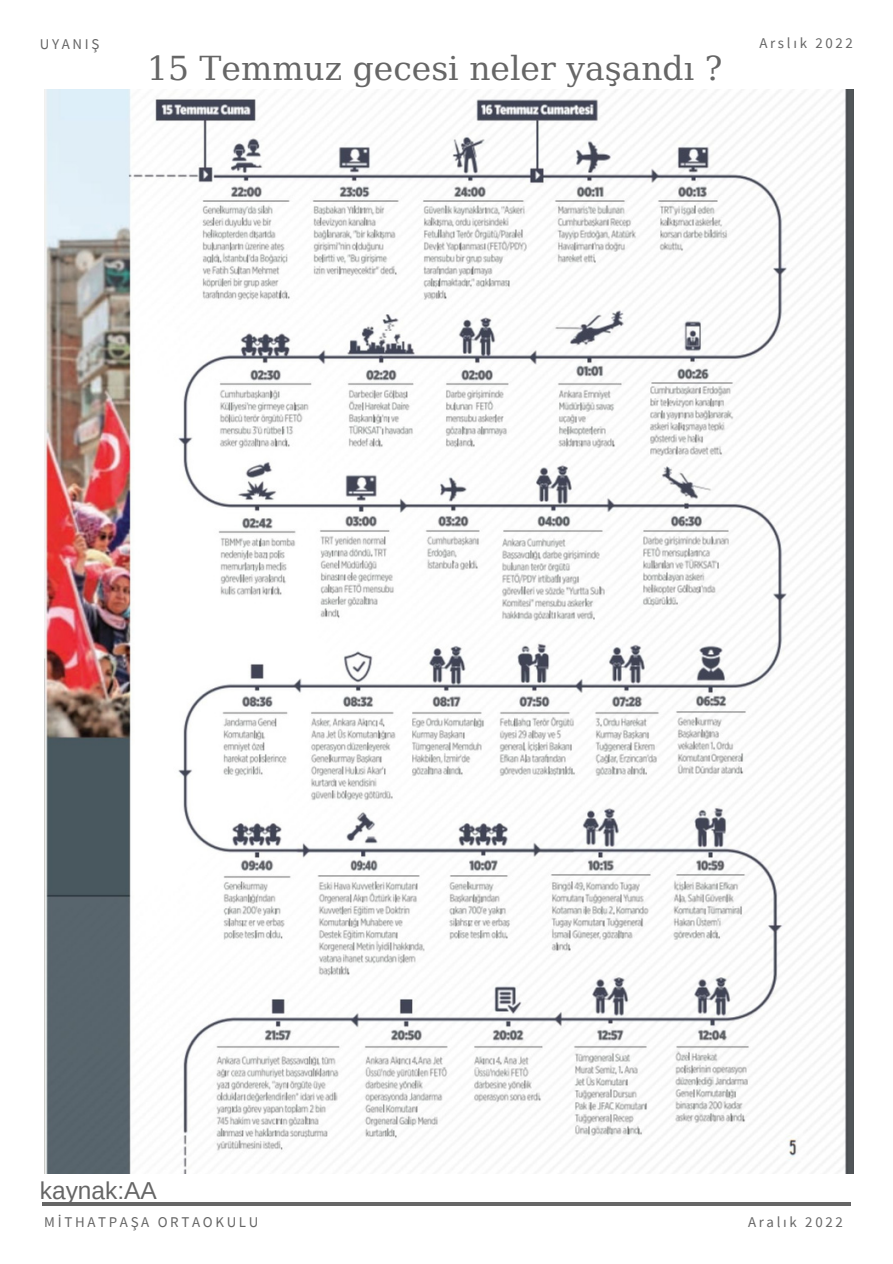
<style>
.page{position:relative;width:893px;height:1264px;background:#fff}
.page>*{position:absolute;margin:0;border:0;box-sizing:border-box;transform-origin:0 0}
.t1{font:33px "DejaVu Serif";color:#666}
.t2{font:24.45px "Arimo";color:#666}
.t3{font:14.85px "Source Sans Pro";letter-spacing:.18em;color:#666}
</style>
<div class="page">
<hr style="left:42px;top:1202px;width:808px;height:3px;background:#666">
<img style="left:44px;top:89px;width:808px;height:1084px">
<p class="t3" style="left:40px;top:35px;width:61px">UYANIŞ</p>
<p class="t3" style="left:759px;top:34px;width:95px">Arslık 2022</p>
<h1 class="t1" style="left:147px;top:50px;width:576px">15 Temmuz gecesi neler yaşandı ?</h1>
<h2 class="t2" style="left:40px;top:1177px;width:119px">kaynak:AA</h2>
<p class="t3" style="left:44px;top:1212px;width:216px">MİTHATPAŞA ORTAOKULU</p>
<p class="t3" style="left:748px;top:1212px;width:96px">Aralık 2022</p>
</div>
